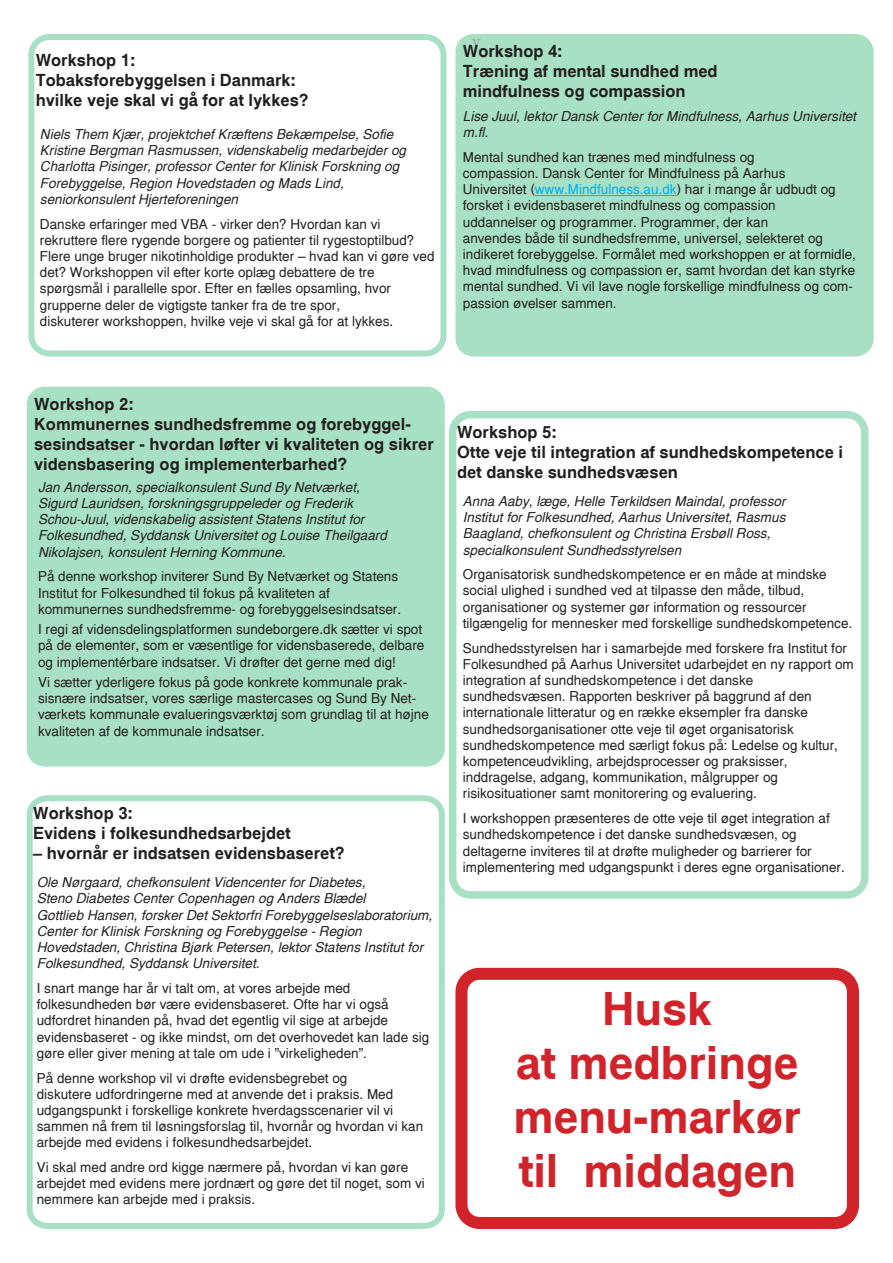
<style>
.page{position:relative;width:893px;height:1263px;background:#fff}
.page>*{position:absolute;margin:0;border:0;box-sizing:border-box;transform-origin:0 0}
.t1{font:700 45px/54px "Helsinki";color:#d1232a;text-align:center}
.t2{font:18px "Minion Pro";color:#231f20}
.t3{font:700 16.5px/19.8px "Helsinki";color:#231f20}
.t4{font:13.5px/16.2px "Helsinki";color:#231f20}
.t5{font:italic 13.5px/16.2px "Helsinki";color:#231f20}
.s1{color:#00aeef}
</style>
<div class="page">
<div style="left:28px;top:34px;width:418px;height:322px;border:6px solid #33b777;border-radius:18px"></div>
<div style="left:27px;top:795px;width:418px;height:434px;border:6px solid #33b777;border-radius:17px"></div>
<div style="left:455px;top:34px;width:419px;height:322px;background:#a7e0c4;border-radius:18px"></div>
<hr style="left:535px;top:195px;width:142px;height:1px;background:#00aeef">
<div style="left:449px;top:411px;width:419px;height:488px;border:8px solid #33b777;border-radius:18px"></div>
<div style="left:27px;top:387px;width:418px;height:379px;background:#a7e0c4;border-radius:18px"></div>
<div style="left:455px;top:968px;width:404px;height:261px;border:12px solid #d1232a;border-radius:18px"></div>
<p class="t3" style="left:36px;top:49px;width:275px">Workshop 1:<br>Tobaksforebyggelsen i Danmark: hvilke veje skal vi gå for at lykkes?</p>
<p class="t5" style="left:40px;top:126px;width:368px">Niels Them Kjær, projektchef Kræftens Bekæmpelse, Sofie Kristine Bergman Rasmussen, videnskabelig medarbejder og Charlotta Pisinger, professor Center for Klinisk Forskning og Forebyggelse, Region Hovedstaden og Mads Lind, seniorkonsulent Hjerteforeningen</p>
<p class="t4" style="left:40px;top:215px;width:396px">Danske erfaringer med VBA - virker den? Hvordan kan vi rekruttere flere rygende borgere og patienter til rygestoptilbud?<br>Flere unge bruger nikotinholdige produkter – hvad kan vi gøre ved det? Workshoppen vil efter korte oplæg debattere de tre spørgsmål i parallelle spor. Efter en fælles opsamling, hvor grupperne deler de vigtigste tanker fra de tre spor,<br>diskuterer workshoppen, hvilke veje vi skal gå for at lykkes.</p>
<h2 class="t2" style="left:472px;top:29px;width:10px">v</h2>
<p class="t3" style="left:463px;top:40px;width:256px">Workshop 4:<br>Træning af mental sundhed med mindfulness og compassion</p>
<p class="t5" style="left:463px;top:108px;width:395px">Lise Juul, lektor Dansk Center for Mindfulness, Aarhus Universitet m.fl.</p>
<p class="t4" style="left:463px;top:148px;width:395px">Mental sundhed kan trænes med mindfulness og<br>compassion. Dansk Center for Mindfulness på Aarhus<br>Universitet (<span class="s1">www.Mindfulness.au.dk</span>) har i mange år udbudt og forsket i evidensbaseret mindfulness og compassion<br>uddannelser og programmer. Programmer, der kan<br>anvendes både til sundhedsfremme, universel, selekteret og indikeret forebyggelse. Formålet med workshoppen er at formidle, hvad mindfulness og compassion er, samt hvordan det kan styrke mental sundhed. Vi vil lave nogle forskellige mindfulness og com&shy;passion øvelser sammen.</p>
<p class="t3" style="left:34px;top:394px;width:401px">Workshop 2:<br>Kommunernes sundhedsfremme og forebyggel&shy;sesindsatser - hvordan løfter vi kvaliteten og sikrer vidensbasering og implementerbarhed?</p>
<p class="t5" style="left:38px;top:478px;width:350px">Jan Andersson, specialkonsulent Sund By Netværket, Sigurd Lauridsen, forskningsgruppeleder og Frederik Schou-Juul, videnskabelig assistent Statens Institut for Folkesundhed, Syddansk Universitet og Louise Theilgaard Nikolajsen, konsulent Herning Kommune.</p>
<p class="t4" style="left:38px;top:568px;width:365px">På denne workshop inviterer Sund By Netværket og Statens<br>Institut for Folkesundhed til fokus på kvaliteten af kommunernes sundhedsfremme- og forebyggelsesindsatser.</p>
<p class="t4" style="left:38px;top:621px;width:388px">I regi af vidensdelingsplatformen sundeborgere.dk sætter vi spot på de elementer, som er væsentlige for vidensbaserede, delbare og implementérbare indsatser. Vi drøfter det gerne med dig!</p>
<p class="t4" style="left:38px;top:674px;width:392px">Vi sætter yderligere fokus på gode konkrete kommunale prak&shy;sisnære indsatser, vores særlige mastercases og Sund By Net&shy;værkets kommunale evalueringsværktøj som grundlag til at højne kvaliteten af de kommunale indsatser.</p>
<p class="t3" style="left:33px;top:803px;width:259px">Workshop 3:<br>Evidens i folkesundhedsarbejdet</p>
<p class="t3" style="left:33px;top:842px;width:313px">– hvornår er indsatsen evidensbaseret?</p>
<p class="t5" style="left:37px;top:874px;width:397px">Ole Nørgaard, chefkonsulent Videncenter for Diabetes,<br>Steno Diabetes Center Copenhagen og Anders Blædel<br>Gottlieb Hansen, forsker Det Sektorfri Forebyggelseslaboratorium, Center for Klinisk Forskning og Forebyggelse - Region Hovedstaden, Christina Bjørk Petersen, lektor Statens Institut for Folkesundhed, Syddansk Universitet.</p>
<p class="t4" style="left:37px;top:979px;width:394px">I snart mange har år vi talt om, at vores arbejde med folkesundheden bør være evidensbaseret. Ofte har vi også udfordret hinanden på, hvad det egentlig vil sige at arbejde evidensbaseret - og ikke mindst, om det overhovedet kan lade sig gøre eller giver mening at tale om ude i ”virkeligheden”.</p>
<p class="t4" style="left:37px;top:1069px;width:388px">På denne workshop vil vi drøfte evidensbegrebet og<br>diskutere udfordringerne med at anvende det i praksis. Med udgangspunkt i forskellige konkrete hverdagsscenarier vil vi sammen nå frem til løsningsforslag til, hvornår og hvordan vi kan arbejde med evidens i folkesundhedsarbejdet.</p>
<p class="t4" style="left:37px;top:1159px;width:389px">Vi skal med andre ord kigge nærmere på, hvordan vi kan gøre arbejdet med evidens mere jordnært og gøre det til noget, som vi nemmere kan arbejde med i praksis.</p>
<p class="t3" style="left:457px;top:422px;width:388px">Workshop 5:<br>Otte veje til integration af sundhedskompetence i det danske sundhedsvæsen</p>
<p class="t5" style="left:463px;top:493px;width:324px">Anna Aaby, læge, Helle Terkildsen Maindal, professor Institut for Folkesundhed, Aarhus Universitet, Rasmus Baagland, chefkonsulent og Christina Ersbøll Ross, specialkonsulent Sundhedsstyrelsen</p>
<p class="t4" style="left:463px;top:566px;width:391px">Organisatorisk sundhedskompetence er en måde at mindske social ulighed i sundhed ved at tilpasse den måde, tilbud, organisationer og systemer gør information og ressourcer tilgængelig for mennesker med forskellige sundhedskompetence.</p>
<p class="t4" style="left:463px;top:639px;width:392px">Sundhedsstyrelsen har i samarbejde med forskere fra Institut for Folkesundhed på Aarhus Universitet udarbejdet en ny rapport om integration af sundhedskompetence i det danske sundhedsvæsen. Rapporten beskriver på baggrund af den internationale litteratur og en række eksempler fra danske sundhedsorganisationer otte veje til øget organisatorisk sundhedskompetence med særligt fokus på: Ledelse og kultur, kompetenceudvikling, arbejdsprocesser og praksisser, inddragelse, adgang, kommunikation, målgrupper og risikosituationer samt monitorering og evaluering.</p>
<p class="t4" style="left:463px;top:810px;width:383px">I workshoppen præsenteres de otte veje til øget integration af sundhedskompetence i det danske sundhedsvæsen, og deltagerne inviteres til at drøfte muligheder og barrierer for implementering med udgangspunkt i deres egne organisationer.</p>
<h1 class="t1" style="left:513px;top:980px;width:289px">Husk<br>at medbringe menu-markør til middagen</h1>
</div>
